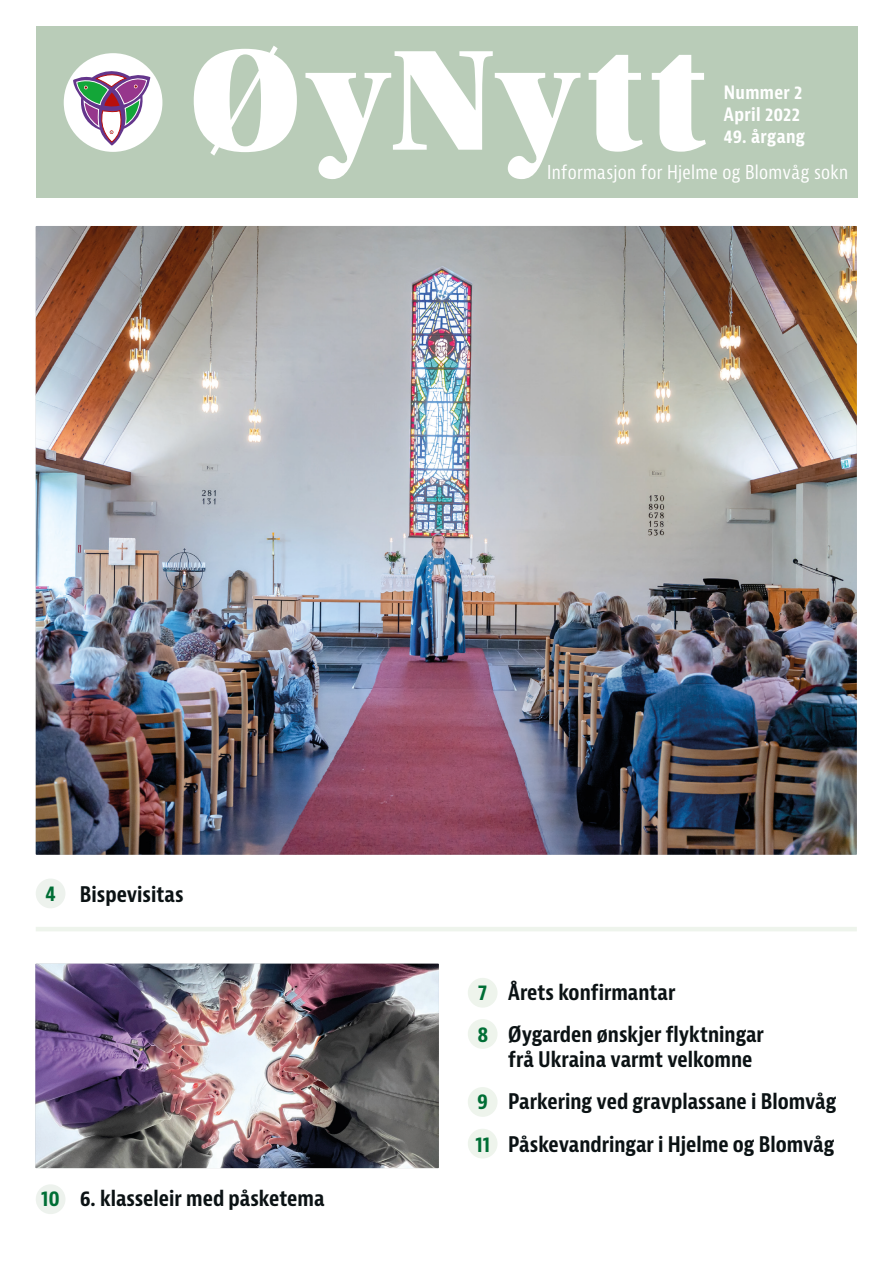
<style>
.page{position:relative;width:893px;height:1263px;background:#fff}
.page>*{position:absolute;margin:0;border:0;box-sizing:border-box;transform-origin:0 0}
.t1{font:151.5px "Utopia Std Black Headline";letter-spacing:.06em;color:#fff}
.Øynytt_innhald_forsi{font:700 condensed 21px/25.2px "Bernina Sans";color:#0b1214}
.Øynytt_liten_extrabo{font:700 condensed 21px "Bernina Sans";color:#006e35}
.t2{font:condensed 18.75px "Bernina Sans";letter-spacing:.015em;color:#fff}
.t3{font:700 condensed 18px "Bernina Sans";letter-spacing:.015em;color:#fff}
.s1{color:#006e35}
</style>
<div class="page">
<img style="left:35px;top:964px;width:404px;height:204px">
<div style="left:36px;top:26px;width:821px;height:171px;background:#b9ccb8"></div>
<img style="left:36px;top:226px;width:821px;height:629px">
<div style="left:64px;top:53px;width:98px;height:99px;background:#fff;border-radius:50%"></div>
<svg style="left:73px;top:71px;width:77px;height:75px"></svg>
<div style="left:36px;top:878px;width:29px;height:30px;background:#edf2ed;border-radius:50%"></div>
<div style="left:468px;top:978px;width:29px;height:30px;background:#eef4ec;border-radius:50%"></div>
<div style="left:468px;top:1019px;width:29px;height:30px;background:#eef4ec;border-radius:50%"></div>
<div style="left:468px;top:1129px;width:29px;height:29px;background:#eef4ec;border-radius:50%"></div>
<div style="left:468px;top:1087px;width:29px;height:30px;background:#eef4ec;border-radius:50%"></div>
<hr style="left:36px;top:927px;width:821px;height:4px;background:#eef4ec">
<div style="left:36px;top:1184px;width:29px;height:30px;background:#edf2ed;border-radius:50%"></div>
<p class="t1" style="left:189px;top:21px;width:516px">ØyNytt</p>
<p class="t3" style="left:724px;top:82px;width:80px">Nummer 2</p>
<p class="t3" style="left:724px;top:103px;width:78px">April 2022</p>
<p class="t3" style="left:724px;top:125px;width:82px">49. årgang</p>
<p class="t2" style="left:547px;top:160px;width:302px">Informasjon for Hjelme og Blomvåg sokn</p>
<p class="Øynytt_liten_extrabo" style="left:45px;top:880px;width:12px">4</p>
<p class="Øynytt_innhald_forsi" style="left:80px;top:882px;width:105px">Bispevisitas</p>
<p class="Øynytt_innhald_forsi" style="left:478px;top:980px;width:199px"><span class="s1">7</span> Årets konfirmantar</p>
<p class="Øynytt_innhald_forsi" style="left:508px;top:1022px;width:257px;text-indent:-31px"><span class="s1">8</span> Øygarden ønskjer flyktningar frå Ukraina varmt velkomne</p>
<p class="Øynytt_innhald_forsi" style="left:477px;top:1089px;width:361px"><span class="s1">9</span> Parkering ved gravplassane i Blomvåg</p>
<p class="Øynytt_innhald_forsi" style="left:476px;top:1132px;width:360px"><span class="s1">11</span> Påskevandringar i Hjelme og Blomvåg</p>
<p class="Øynytt_liten_extrabo" style="left:41px;top:1186px;width:20px">10</p>
<p class="Øynytt_innhald_forsi" style="left:80px;top:1187px;width:246px">6. klasseleir med påsketema</p>
</div>
